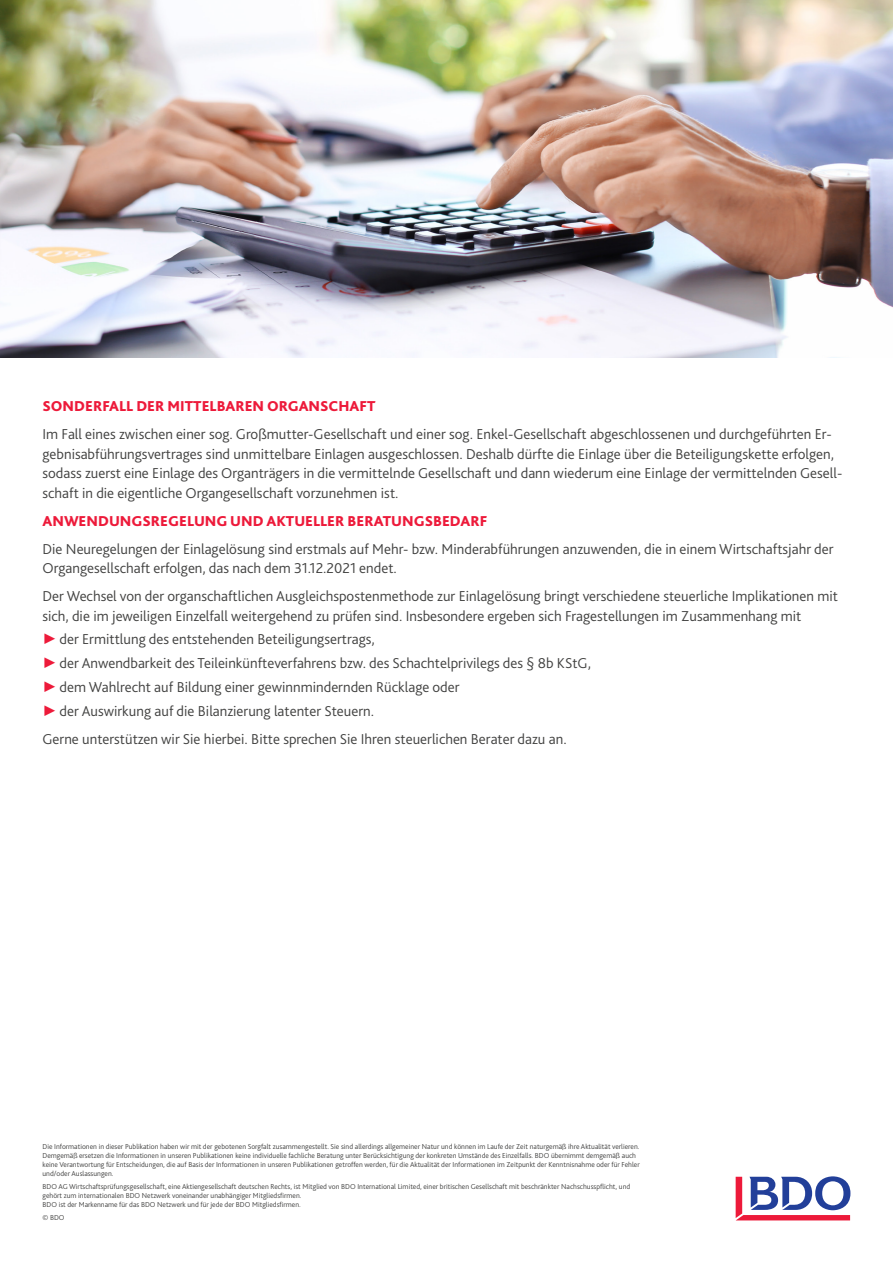
<style>
.page{position:relative;width:893px;height:1263px;background:#fff}
.page>*{position:absolute;margin:0;border:0;box-sizing:border-box;transform-origin:0 0}
.Body_text{font:300 15px/19.5px "Bliss Pro";color:#414140}
.Subheading_level_1{font:800 15px "Bliss Pro";color:#ed1a3a}
.Disclaimer_text{font:300 7.5px/9px "Bliss Pro";color:#414140}
.s1{font-family:"Times New Roman";font-weight:400;color:#ed1a3a}
</style>
<div class="page">
<img style="left:0;top:0;width:893px;height:357px">
<svg style="left:736px;top:1176px;width:114px;height:44px"></svg>
<p class="Subheading_level_1" style="left:43px;top:397px;width:334px">SONDERFALL DER MITTELBAREN ORGANSCHAFT</p>
<p class="Body_text" style="left:43px;top:424px;width:801px">Im Fall eines zwischen einer sog. Großmutter-Gesellschaft und einer sog. Enkel-Gesellschaft abgeschlossenen und durchgeführten Er&shy;gebnisabführungsvertrages sind unmittelbare Einlagen ausgeschlossen. Deshalb dürfte die Einlage über die Beteiligungskette erfolgen, sodass zuerst eine Einlage des Organträgers in die vermittelnde Gesellschaft und dann wiederum eine Einlage der vermittelnden Gesell&shy;schaft in die eigentliche Organgesellschaft vorzunehmen ist.</p>
<p class="Subheading_level_1" style="left:43px;top:511px;width:446px">ANWENDUNGSREGELUNG UND AKTUELLER BERATUNGSBEDARF</p>
<p class="Body_text" style="left:43px;top:539px;width:792px">Die Neuregelungen der Einlagelösung sind erstmals auf Mehr- bzw. Minderabführungen anzuwenden, die in einem Wirtschaftsjahr der<br>Organgesellschaft erfolgen, das nach dem 31.12.2021 endet.</p>
<p class="Body_text" style="left:43px;top:586px;width:797px">Der Wechsel von der organschaftlichen Ausgleichspostenmethode zur Einlagelösung bringt verschiedene steuerliche Implikationen mit sich, die im jeweiligen Einzelfall weitergehend zu prüfen sind. Insbesondere ergeben sich Fragestellungen im Zusammenhang mit</p>
<p class="Body_text" style="left:43px;top:629px;width:334px"><span class="s1">►</span>der Ermittlung des entstehenden Beteiligungsertrags,</p>
<p class="Body_text" style="left:43px;top:653px;width:550px"><span class="s1">►</span>der Anwendbarkeit des Teileinkünfteverfahrens bzw. des Schachtelprivilegs des § 8b KStG,</p>
<p class="Body_text" style="left:43px;top:677px;width:419px"><span class="s1">►</span>dem Wahlrecht auf Bildung einer gewinnmindernden Rücklage oder</p>
<p class="Body_text" style="left:43px;top:701px;width:333px"><span class="s1">►</span>der Auswirkung auf die Bilanzierung latenter Steuern.</p>
<p class="Body_text" style="left:43px;top:729px;width:526px">Gerne unterstützen wir Sie hierbei. Bitte sprechen Sie Ihren steuerlichen Berater dazu an.</p>
<p class="Disclaimer_text" style="left:43px;top:1141px;width:599px">Die Informationen in dieser Publikation haben wir mit der gebotenen Sorgfalt zusammengestellt. Sie sind allerdings allgemeiner Natur und können im Laufe der Zeit naturgemäß ihre Aktualität verlieren.<br>Demgemäß ersetzen die Informationen in unseren Publikationen keine individuelle fachliche Beratung unter Berücksichtigung der konkreten Umstände des Einzelfalls. BDO übernimmt demgemäß auch keine Verantwortung für Entscheidungen, die auf Basis der Informationen in unseren Publikationen getroffen werden, für die Aktualität der Informationen im Zeitpunkt der Kenntnisnahme oder für Fehler und/oder Auslassungen.</p>
<p class="Disclaimer_text" style="left:43px;top:1182px;width:589px">BDO AG Wirtschaftsprüfungsgesellschaft, eine Aktiengesellschaft deutschen Rechts, ist Mitglied von BDO International Limited, einer britischen Gesellschaft mit beschränkter Nachschusspflicht, und gehört zum internationalen BDO Netzwerk voneinander unabhängiger Mitgliedsfirmen.<br>BDO ist der Markenname für das BDO Netzwerk und für jede der BDO Mitgliedsfirmen.</p>
<p class="Disclaimer_text" style="left:43px;top:1213px;width:24px">© BDO</p>
</div>
